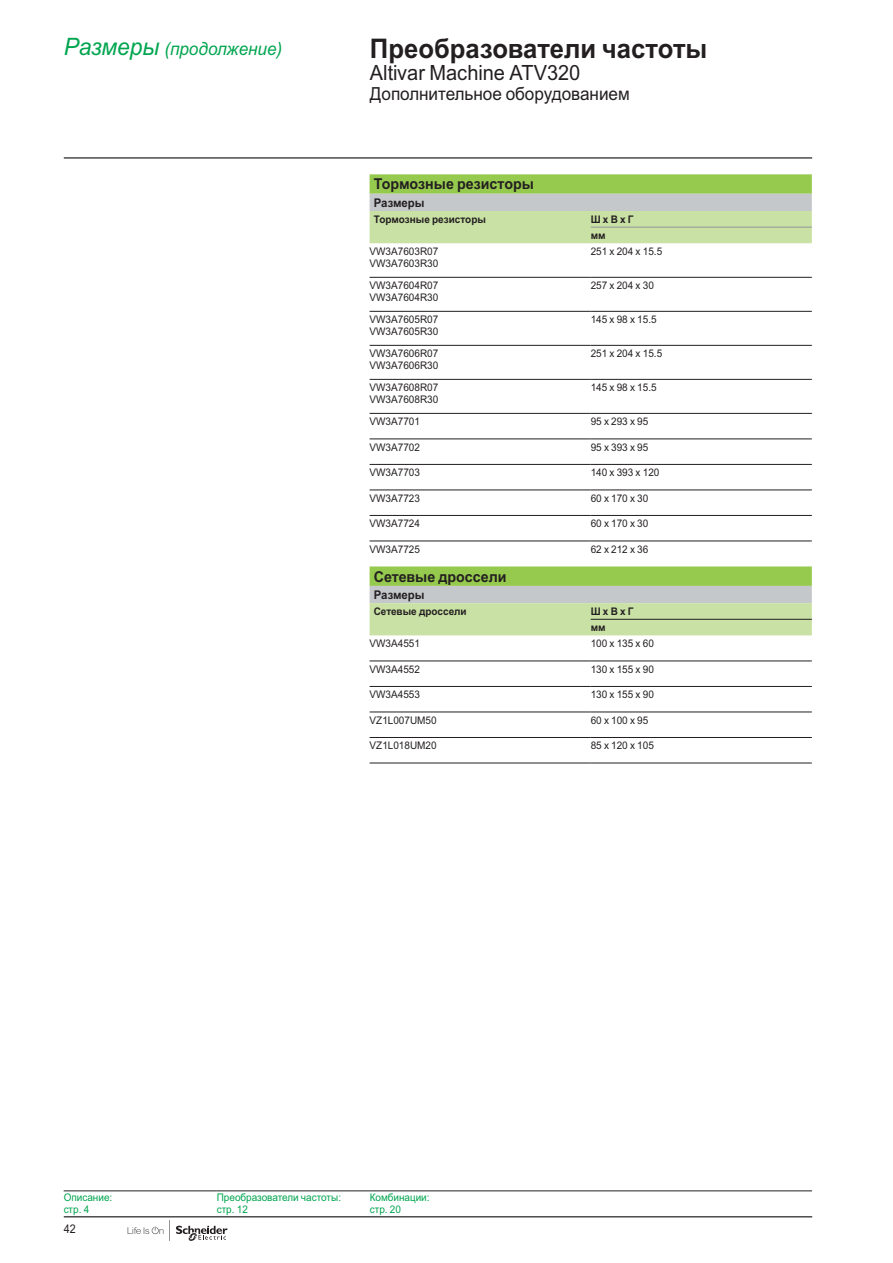
<style>
.page{position:relative;width:893px;height:1263px;background:#fff}
.page>*{position:absolute;margin:0;border:0;box-sizing:border-box;transform-origin:0 0}
.t1{font:700 27px "Arial MT Pro Cyr";color:#231f20;scale:.95 1}
.t2{font:21px "Arial MT Pro Cyr";color:#231f20;scale:.95 1}
.t3{font:18px "Arial MT Pro Cyr";color:#231f20;scale:.95 1}
.t4{font:italic 18px "Arial MT Pro Cyr";color:#00a54f;scale:.95 1}
.t5{font:700 15px "Arial MT Pro Cyr";color:#231f20;scale:.95 1}
.t6{font:700 12px "Arial MT Pro Cyr";color:#231f20;scale:.95 1}
.t7{font:12px "Arial MT Pro Cyr";color:#231f20;scale:.9 1}
.t8{font:10.5px/12px "Arial MT Pro Cyr";color:#231f20;scale:.95 1}
.t9{font:10.5px/12px "Arial MT Pro Cyr";color:#00a54f;scale:.95 1}
.t10{font:700 10.5px/16.2px "Arial MT Pro Cyr";color:#231f20;scale:.95 1}
.s1{font-size:24px}
</style>
<div class="page">
<hr style="left:64px;top:157px;width:748px;height:2px;background:#231f20">
<hr style="left:64px;top:1216px;width:748px;height:1px;background:#231f20">
<svg style="left:128px;top:1226px;width:35px;height:8px"></svg>
<svg style="left:176px;top:1225px;width:52px;height:16px"></svg>
<hr style="left:64px;top:1190px;width:153px;height:1px;background:#231f20">
<hr style="left:217px;top:1190px;width:153px;height:1px;background:#231f20">
<hr style="left:370px;top:1190px;width:153px;height:1px;background:#231f20">
<hr style="left:523px;top:1190px;width:153px;height:1px;background:#231f20">
<hr style="left:676px;top:1190px;width:136px;height:1px;background:#231f20">
<svg style="left:370px;top:174px;width:442px;height:20px;background:#99cb54"></svg>
<div style="left:370px;top:194px;width:442px;height:17px;background:#c5c8cb"></div>
<svg style="left:370px;top:211px;width:442px;height:424px"></svg>
<hr style="left:370px;top:277px;width:221px;height:1px;background:#231f20">
<hr style="left:591px;top:277px;width:221px;height:1px;background:#231f20">
<hr style="left:370px;top:311px;width:221px;height:1px;background:#231f20">
<hr style="left:591px;top:311px;width:221px;height:1px;background:#231f20">
<hr style="left:370px;top:345px;width:221px;height:1px;background:#231f20">
<hr style="left:591px;top:345px;width:221px;height:1px;background:#231f20">
<hr style="left:370px;top:379px;width:221px;height:1px;background:#231f20">
<hr style="left:591px;top:379px;width:221px;height:1px;background:#231f20">
<hr style="left:370px;top:413px;width:221px;height:1px;background:#231f20">
<hr style="left:591px;top:413px;width:221px;height:1px;background:#231f20">
<hr style="left:370px;top:439px;width:221px;height:1px;background:#231f20">
<hr style="left:591px;top:439px;width:221px;height:1px;background:#231f20">
<hr style="left:370px;top:464px;width:221px;height:1px;background:#231f20">
<hr style="left:591px;top:464px;width:221px;height:1px;background:#231f20">
<hr style="left:370px;top:490px;width:221px;height:1px;background:#231f20">
<hr style="left:591px;top:490px;width:221px;height:1px;background:#231f20">
<hr style="left:370px;top:515px;width:221px;height:1px;background:#231f20">
<hr style="left:591px;top:515px;width:221px;height:1px;background:#231f20">
<hr style="left:370px;top:541px;width:221px;height:1px;background:#231f20">
<hr style="left:591px;top:541px;width:221px;height:1px;background:#231f20">
<hr style="left:370px;top:661px;width:221px;height:1px;background:#231f20">
<hr style="left:591px;top:661px;width:221px;height:1px;background:#231f20">
<hr style="left:370px;top:686px;width:221px;height:1px;background:#231f20">
<hr style="left:591px;top:686px;width:221px;height:1px;background:#231f20">
<hr style="left:370px;top:712px;width:221px;height:1px;background:#231f20">
<hr style="left:591px;top:712px;width:221px;height:1px;background:#231f20">
<hr style="left:370px;top:737px;width:221px;height:1px;background:#231f20">
<hr style="left:591px;top:737px;width:221px;height:1px;background:#231f20">
<hr style="left:591px;top:227px;width:221px;height:1px;background:#939598">
<hr style="left:591px;top:619px;width:221px;height:1px;background:#231f20">
<hr style="left:370px;top:763px;width:221px;height:1px;background:#231f20">
<hr style="left:591px;top:763px;width:221px;height:1px;background:#231f20">
<h3 class="t4" style="left:64px;top:39px;width:232px"><span class="s1">Размеры</span> (продолжение)</h3>
<h1 class="t1" style="left:370px;top:32px;width:357px">Преобразователи частоты</h1>
<h2 class="t2" style="left:370px;top:61px;width:223px">Altivar Machine ATV320</h2>
<h3 class="t3" style="left:370px;top:83px;width:275px">Дополнительное оборудованием</h3>
<h3 class="t5" style="left:374px;top:175px;width:170px">Тормозные резисторы</h3>
<p class="t6" style="left:374px;top:195px;width:55px">Размеры</p>
<p class="t10" style="left:374px;top:211px;width:120px">Тормозные резисторы</p>
<p class="t10" style="left:591px;top:211px;width:47px">Ш х В х Г мм</p>
<p class="t8" style="left:370px;top:246px;width:74px">VW3A7603R07<br>VW3A7603R30</p>
<p class="t8" style="left:591px;top:246px;width:77px">251 x 204 x 15.5</p>
<p class="t8" style="left:370px;top:280px;width:74px">VW3A7604R07<br>VW3A7604R30</p>
<p class="t8" style="left:591px;top:280px;width:68px">257 x 204 x 30</p>
<p class="t8" style="left:370px;top:314px;width:74px">VW3A7605R07<br>VW3A7605R30</p>
<p class="t8" style="left:591px;top:314px;width:71px">145 x 98 x 15.5</p>
<p class="t8" style="left:370px;top:348px;width:74px">VW3A7606R07<br>VW3A7606R30</p>
<p class="t8" style="left:591px;top:348px;width:77px">251 x 204 x 15.5</p>
<p class="t8" style="left:370px;top:382px;width:74px">VW3A7608R07<br>VW3A7608R30</p>
<p class="t8" style="left:591px;top:382px;width:71px">145 x 98 x 15.5</p>
<p class="t8" style="left:370px;top:416px;width:55px">VW3A7701</p>
<p class="t8" style="left:591px;top:416px;width:62px">95 x 293 x 95</p>
<p class="t8" style="left:370px;top:442px;width:55px">VW3A7702</p>
<p class="t8" style="left:591px;top:442px;width:62px">95 x 393 x 95</p>
<p class="t8" style="left:370px;top:467px;width:55px">VW3A7703</p>
<p class="t8" style="left:591px;top:467px;width:74px">140 x 393 x 120</p>
<p class="t8" style="left:370px;top:493px;width:55px">VW3A7723</p>
<p class="t8" style="left:591px;top:493px;width:62px">60 x 170 x 30</p>
<p class="t8" style="left:370px;top:518px;width:55px">VW3A7724</p>
<p class="t8" style="left:591px;top:518px;width:62px">60 x 170 x 30</p>
<p class="t8" style="left:370px;top:544px;width:55px">VW3A7725</p>
<p class="t8" style="left:591px;top:544px;width:62px">62 x 212 x 36</p>
<h3 class="t5" style="left:374px;top:567px;width:141px">Сетевые дроссели</h3>
<p class="t6" style="left:374px;top:588px;width:55px">Размеры</p>
<p class="t10" style="left:374px;top:604px;width:99px">Сетевые дроссели</p>
<p class="t10" style="left:591px;top:604px;width:47px">Ш х В х Г мм</p>
<p class="t8" style="left:370px;top:638px;width:55px">VW3A4551</p>
<p class="t8" style="left:591px;top:638px;width:68px">100 x 135 x 60</p>
<p class="t8" style="left:370px;top:664px;width:55px">VW3A4552</p>
<p class="t8" style="left:591px;top:664px;width:68px">130 x 155 x 90</p>
<p class="t8" style="left:370px;top:689px;width:55px">VW3A4553</p>
<p class="t8" style="left:591px;top:689px;width:68px">130 x 155 x 90</p>
<p class="t8" style="left:370px;top:715px;width:72px">VZ1L007UM50</p>
<p class="t8" style="left:591px;top:715px;width:62px">60 x 100 x 95</p>
<p class="t8" style="left:370px;top:740px;width:72px">VZ1L018UM20</p>
<p class="t8" style="left:591px;top:740px;width:68px">85 x 120 x 105</p>
<p class="t9" style="left:64px;top:1191px;width:53px">Описание: стр. 4</p>
<p class="t9" style="left:217px;top:1191px;width:132px">Преобразователи частоты: стр. 12</p>
<p class="t9" style="left:370px;top:1191px;width:64px">Комбинации: стр. 20</p>
<p class="t7" style="left:64px;top:1222px;width:15px">42</p>
</div>
